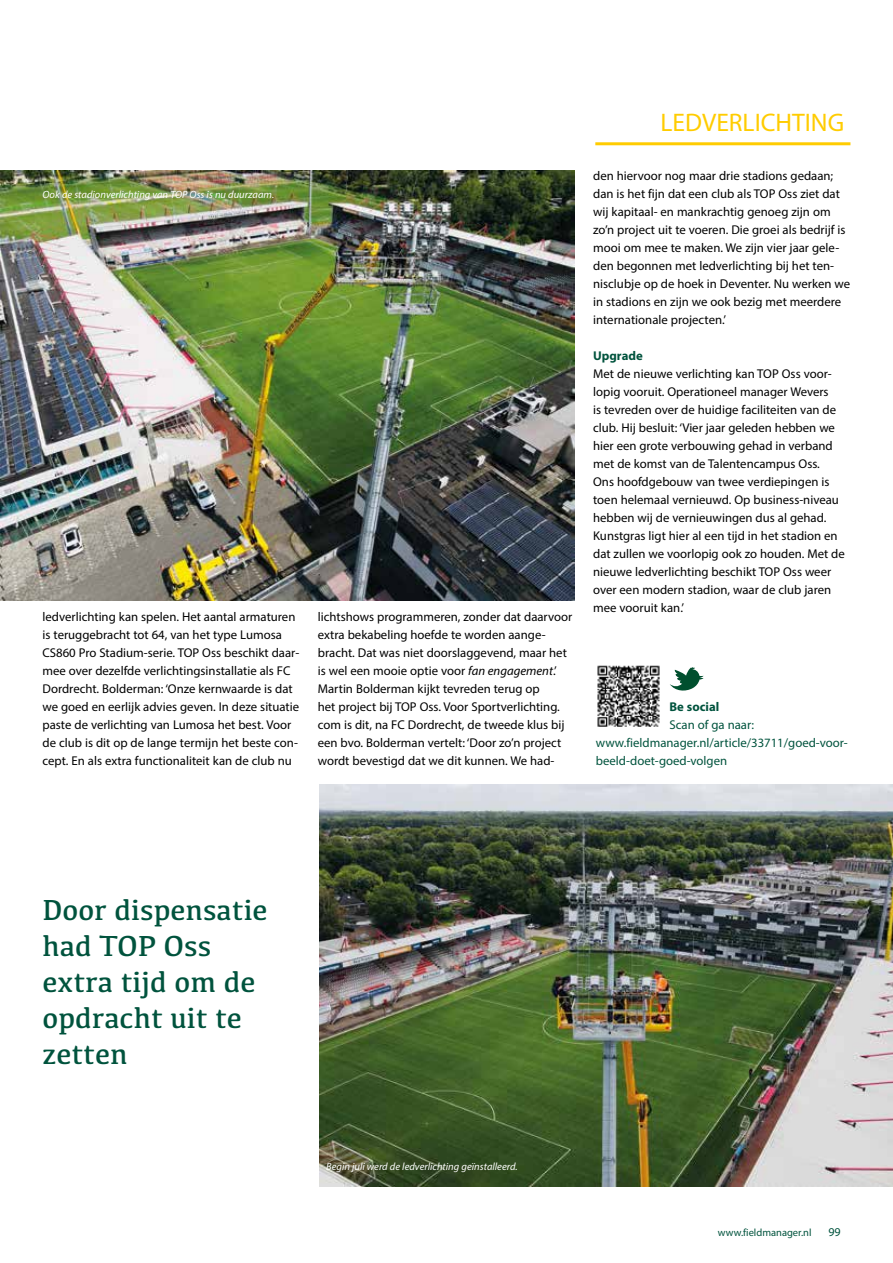
<style>
.page{position:relative;width:893px;height:1263px;background:#fff}
.page>*{position:absolute;margin:0;border:0;box-sizing:border-box;transform-origin:0 0}
.t1{font:30px/36px "Kefa";color:#00533d}
.t2{font:25.5px "Myriad Pro";color:#fc0}
.t3{font:12.75px/18px "Myriad Pro";color:#000}
.t4{font:12.75px/18px "Myriad Pro";color:#00533d}
.t5{font:700 12.75px "Myriad Pro";color:#00533d}
.t6{font:12px "Myriad Pro";color:#00533d}
.t7{font:italic 10.5px "Myriad Pro";color:#fff}
.t8{font:10.5px "Myriad Pro";color:#00533d}
.s1{font-style:italic}
</style>
<div class="page">
<hr style="left:595px;top:142px;width:255px;height:3px;background:#fc0">
<img style="left:0;top:170px;width:574px;height:431px">
<img style="left:319px;top:785px;width:574px;height:401px">
<img style="left:597px;top:665px;width:63px;height:62px">
<svg style="left:670px;top:667px;width:33px;height:23px"></svg>
<p class="t7" style="left:43px;top:188px;width:233px">Ook de stadionverlichting van TOP Oss is nu duurzaam.</p>
<p class="t3" style="left:43px;top:608px;width:258px">ledverlichting kan spelen. Het aantal armaturen is teruggebracht tot 64, van het type Lumosa CS860 Pro Stadium-serie. TOP Oss beschikt daar&shy;mee over dezelfde verlichtingsinstallatie als FC Dordrecht. Bolderman: ‘Onze kernwaarde is dat we goed en eerlijk advies geven. In deze situatie paste de verlichting van Lumosa het best. Voor de club is dit op de lange termijn het beste con&shy;cept. En als extra functionaliteit kan de club nu</p>
<p class="t3" style="left:318px;top:608px;width:256px">lichtshows programmeren, zonder dat daarvoor extra bekabeling hoefde te worden aange&shy;bracht. Dat was niet doorslaggevend, maar het is wel een mooie optie voor <span class="s1">fan engagement</span>.’ Martin Bolderman kijkt tevreden terug op<br>het project bij TOP Oss. Voor Sportverlichting. com is dit, na FC Dordrecht, de tweede klus bij een bvo. Bolderman vertelt: ‘Door zo’n project wordt bevestigd dat we dit kunnen. We had-</p>
<h2 class="t2" style="left:661px;top:107px;width:185px">LEDVERLICHTING</h2>
<p class="t3" style="left:593px;top:167px;width:259px">den hiervoor nog maar drie stadions gedaan; dan is het fijn dat een club als TOP Oss ziet dat wij kapitaal- en mankrachtig genoeg zijn om zo’n project uit te voeren. Die groei als bedrijf is mooi om mee te maken. We zijn vier jaar gele&shy;den begonnen met ledverlichting bij het ten&shy;nisclubje op de hoek in Deventer. Nu werken we in stadions en zijn we ook bezig met meerdere internationale projecten.’</p>
<p class="t5" style="left:593px;top:347px;width:51px">Upgrade</p>
<p class="t3" style="left:593px;top:365px;width:253px">Met de nieuwe verlichting kan TOP Oss voor&shy;lopig vooruit. Operationeel manager Wevers<br>is tevreden over de huidige faciliteiten van de club. Hij besluit: ‘Vier jaar geleden hebben we hier een grote verbouwing gehad in verband met de komst van de Talentencampus Oss.<br>Ons hoofdgebouw van twee verdiepingen is toen helemaal vernieuwd. Op business-niveau hebben wij de vernieuwingen dus al gehad.<br>Kunstgras ligt hier al een tijd in het stadion en dat zullen we voorlopig ook zo houden. Met de nieuwe ledverlichting beschikt TOP Oss weer over een modern stadion, waar de club jaren mee vooruit kan.’</p>
<p class="t5" style="left:669px;top:698px;width:51px">Be social</p>
<p class="t4" style="left:596px;top:716px;width:253px;text-indent:74px">Scan of ga naar: www.fieldmanager.nl/article/33711/goed-voor&shy;beeld-doet-goed-volgen</p>
<h1 class="t1" style="left:43px;top:891px;width:227px">Door dispensatie had TOP Oss extra tijd om de opdracht uit te zetten</h1>
<p class="t7" style="left:326px;top:1160px;width:193px">Begin juli werd de ledverlichting geïnstalleerd.</p>
<p class="t8" style="left:718px;top:1226px;width:95px">www.fieldmanager.nl</p>
<p class="t6" style="left:828px;top:1224px;width:14px">99</p>
</div>
